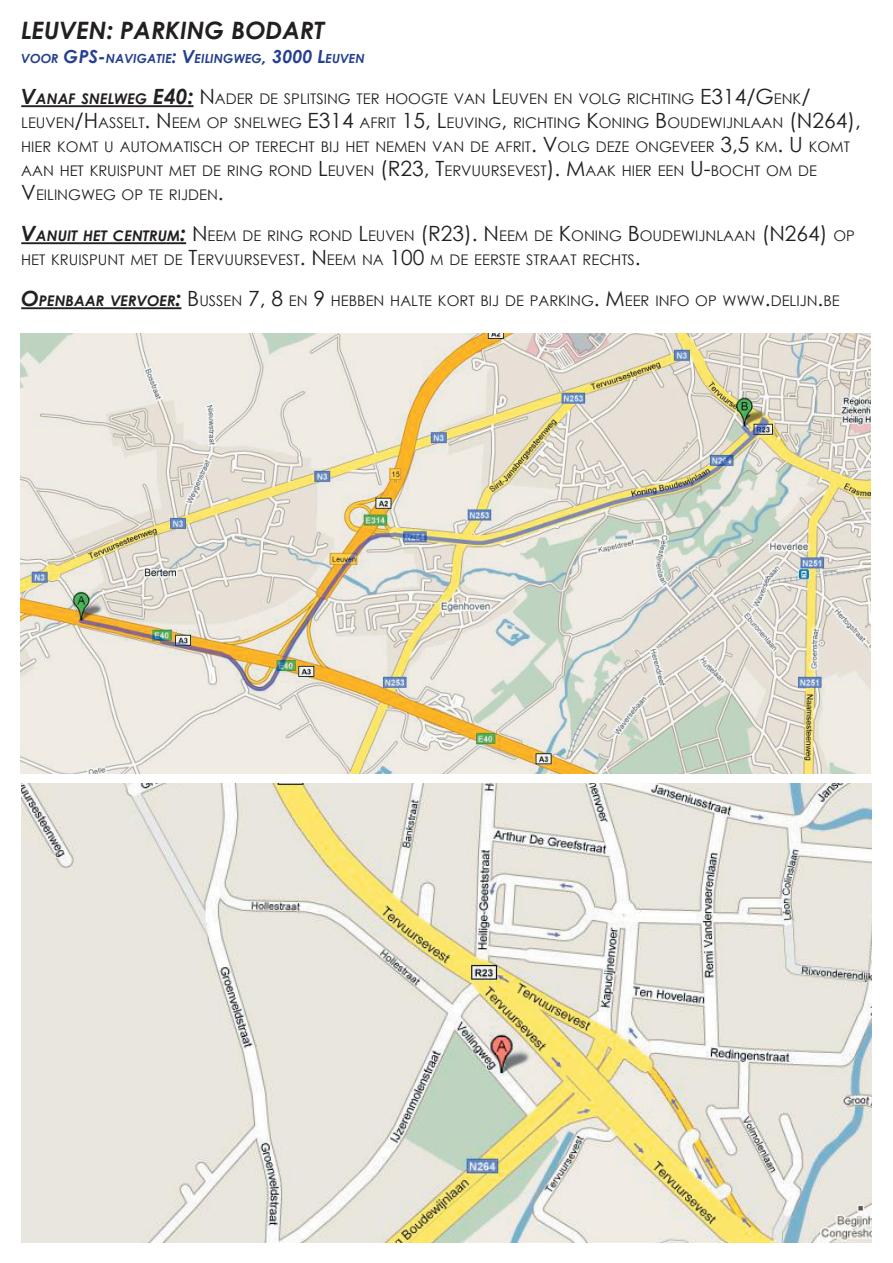
<style>
.page{position:relative;width:893px;height:1263px;background:#fff}
.page>*{position:absolute;margin:0;border:0;box-sizing:border-box;transform-origin:0 0}
.t1{font:italic 700 24px "Century Gothic";color:#231f20}
.t2{font:14.7px/24px "Century Gothic";color:#231f20}
.t3{font:italic 700 12.6px "Century Gothic";color:#25408f}
.s1{font-size:18px}
.s2{font-weight:700;font-style:italic;font-size:21px}
.s3{font-weight:700;font-style:italic}
.s4{font-size:21px}
</style>
<div class="page">
<hr style="left:21px;top:105px;width:173px;height:2px;background:#231f20">
<hr style="left:21px;top:242px;width:165px;height:2px;background:#231f20">
<hr style="left:21px;top:307px;width:160px;height:2px;background:#231f20">
<img style="left:20px;top:334px;width:851px;height:439px">
<img style="left:21px;top:783px;width:851px;height:459px">
<h1 class="t1" style="left:21px;top:12px;width:304px">LEUVEN: PARKING BODART</h1>
<p class="t3" style="left:21px;top:49px;width:345px">VOOR <span class="s1">GPS-</span>NAVIGATIE<span class="s1">: V</span>EILINGWEG<span class="s1">, 3000 L</span>EUVEN</p>
<p class="t2" style="left:21px;top:87px;width:841px"><span class="s2">V</span><span class="s3">ANAF SNELWEG</span> <span class="s2">E40:</span> <span class="s4">N</span>ADER DE SPLITSING TER HOOGTE VAN <span class="s4">L</span>EUVEN EN VOLG RICHTING <span class="s4">E314/G</span>ENK<span class="s4">/ </span>LEUVEN<span class="s4">/H</span>ASSELT<span class="s4">. N</span>EEM OP SNELWEG <span class="s4">E314</span> AFRIT <span class="s4">15, L</span>EUVING<span class="s4">,</span> RICHTING <span class="s4">K</span>ONING <span class="s4">B</span>OUDEWIJNLAAN <span class="s4">(N264), </span>HIER KOMT U AUTOMATISCH OP TERECHT BIJ HET NEMEN VAN DE AFRIT<span class="s4">. V</span>OLG DEZE ONGEVEER <span class="s4">3,5</span> KM<span class="s4">. U</span> KOMT AAN HET KRUISPUNT MET DE RING ROND <span class="s4">L</span>EUVEN <span class="s4">(R23, T</span>ERVUURSEVEST<span class="s4">). M</span>AAK HIER EEN <span class="s4">U-</span>BOCHT OM DE <span class="s4">V</span>EILINGWEG OP TE RIJDEN<span class="s4">.</span></p>
<p class="t2" style="left:21px;top:224px;width:835px"><span class="s2">V</span><span class="s3">ANUIT HET CENTRUM</span><span class="s2">:</span> <span class="s4">N</span>EEM DE RING ROND <span class="s4">L</span>EUVEN <span class="s4">(R23). N</span>EEM DE <span class="s4">K</span>ONING <span class="s4">B</span>OUDEWIJNLAAN <span class="s4">(N264)</span> OP<br>HET KRUISPUNT MET DE <span class="s4">T</span>ERVUURSEVEST<span class="s4">. N</span>EEM NA <span class="s4">100</span> M DE EERSTE STRAAT RECHTS<span class="s4">.</span></p>
<p class="t2" style="left:21px;top:289px;width:820px"><span class="s2">O</span><span class="s3">PENBAAR VERVOER</span><span class="s2">:</span> <span class="s4">B</span>USSEN <span class="s4">7, 8</span> EN <span class="s4">9</span> HEBBEN HALTE KORT BIJ DE PARKING<span class="s4">. M</span>EER INFO OP WWW<span class="s4">.</span>DELIJN<span class="s4">.</span>BE</p>
</div>
